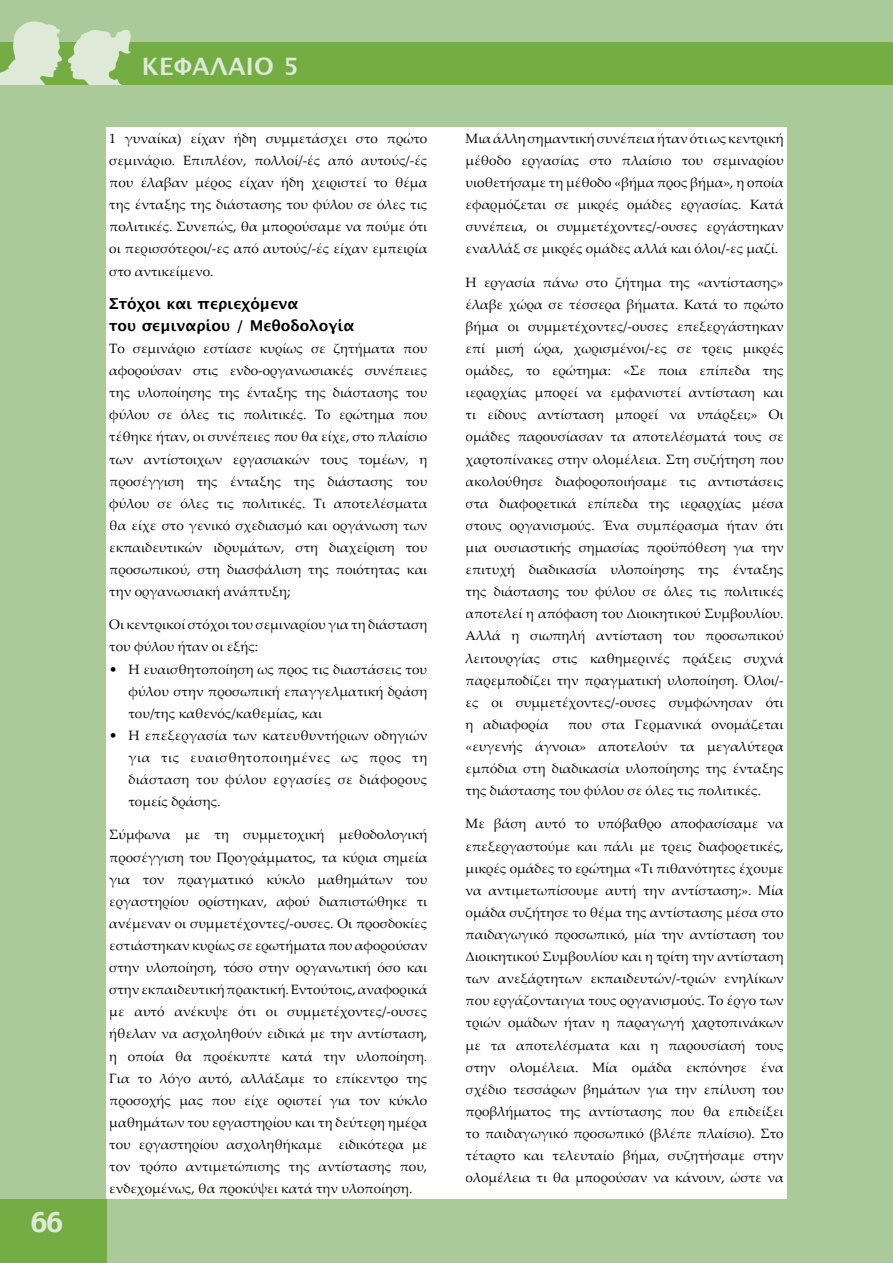
<style>
.page{position:relative;width:893px;height:1263px;background:#aaca99}
.page>*{position:absolute;margin:0;border:0;box-sizing:border-box;transform-origin:0 0}
.t1{font:27px "Charcoal";color:#dee9d7}
.t2{font:700 24px "Lucida Grande";letter-spacing:.01em;color:#dee9d7}
.t3{font:700 15px/22px "Lucida Grande";color:#000}
.t4{font:13.5px/22px "Palatino Linotype";color:#000;text-align:justify}
</style>
<div class="page">
<div style="left:0;top:43px;width:893px;height:42px;background:#73ad43"></div>
<div style="left:0;top:1199px;width:106px;height:64px;background:#73ad43"></div>
<svg style="left:0;top:21px;width:62px;height:64px"></svg>
<svg style="left:68px;top:29px;width:64px;height:56px"></svg>
<div style="left:106px;top:128px;width:681px;height:1070px;background:#fff"></div>
<h1 class="t1" style="left:31px;top:1204px;width:33px">66</h1>
<h2 class="t2" style="left:142px;top:53px;width:159px">ΚΕΦΑΛΑΙΟ 5</h2>
<p class="t4" style="left:109px;top:127px;width:320px">1 γυναίκα) είχαν ήδη συµµετάσχει στο πρώτο σεµινάριο. Επιπλέον, πολλοί/-ές από αυτούς/-ές που έλαβαν µέρος είχαν ήδη χειριστεί το θέµα της ένταξης της διάστασης του φύλου σε όλες τις πολιτικές. Συνεπώς, θα µπορούσαµε να πούµε ότι οι περισσότεροι/-ες από αυτούς/-ές είχαν εµπειρία στο αντικείµενο.</p>
<p class="t3" style="left:109px;top:292px;width:247px">Στόχοι και περιεχόμενα<br>του σεμιναρίου / Μεθοδολογία</p>
<p class="t4" style="left:109px;top:337px;width:320px">Το σεµινάριο εστίασε κυρίως σε ζητήµατα που αφορούσαν στις ενδο-οργανωσιακές συνέπειες της υλοποίησης της ένταξης της διάστασης του φύλου σε όλες τις πολιτικές. Το ερώτηµα που τέθηκε ήταν, οι συνέπειες που θα είχε, στο πλαίσιο των αντίστοιχων εργασιακών τους τοµέων, η προσέγγιση της ένταξης της διάστασης του φύλου σε όλες τις πολιτικές. Τι αποτελέσµατα θα είχε στο γενικό σχεδιασµό και οργάνωση των εκπαιδευτικών ιδρυµάτων, στη διαχείριση του προσωπικού, στη διασφάλιση της ποιότητας και την οργανωσιακή ανάπτυξη;</p>
<p class="t4" style="left:109px;top:613px;width:320px">Οι κεντρικοί στόχοι του σεµιναρίου για τη διάσταση του φύλου ήταν οι εξής:</p>
<p class="t4" style="left:128px;top:657px;width:300px;text-indent:-19px">• Η ευαισθητοποίηση ως προς τις διαστάσεις του φύλου στην προσωπική επαγγελµατική δράση του/της καθενός/καθεµίας, και</p>
<p class="t4" style="left:128px;top:724px;width:300px;text-indent:-19px">• Η επεξεργασία των κατευθυντήριων οδηγιών για τις ευαισθητοποιηµένες ως προς τη διάσταση του φύλου εργασίες σε διάφορους τοµείς δράσης.</p>
<p class="t4" style="left:109px;top:823px;width:320px">Σύµφωνα µε τη συµµετοχική µεθοδολογική προσέγγιση του Προγράµµατος, τα κύρια σηµεία για τον πραγµατικό κύκλο µαθηµάτων του εργαστηρίου ορίστηκαν, αφού διαπιστώθηκε τι ανέµεναν οι συµµετέχοντες/-ουσες. Οι προσδοκίες εστιάστηκαν κυρίως σε ερωτήµατα που αφορούσαν στην υλοποίηση, τόσο στην οργανωτική όσο και στην εκπαιδευτική πρακτική. Εντούτοις, αναφορικά µε αυτό ανέκυψε ότι οι συµµετέχοντες/-ουσες ήθελαν να ασχοληθούν ειδικά µε την αντίσταση, η οποία θα προέκυπτε κατά την υλοποίηση.<br>Για το λόγο αυτό, αλλάξαµε το επίκεντρο της προσοχής µας που είχε οριστεί για τον κύκλο µαθηµάτων του εργαστηρίου και τη δεύτερη ηµέρα του εργαστηρίου ασχοληθήκαµε ειδικότερα µε τον τρόπο αντιµετώπισης της αντίστασης που, ενδεχοµένως, θα προκύψει κατά την υλοποίηση.</p>
<p class="t4" style="left:466px;top:127px;width:320px">Μια άλλη σηµαντική συνέπεια ήταν ότι ως κεντρική µέθοδο εργασίας στο πλαίσιο του σεµιναρίου υιοθετήσαµε τη µέθοδο «βήµα προς βήµα», η οποία εφαρµόζεται σε µικρές οµάδες εργασίας. Κατά συνέπεια, οι συµµετέχοντες/-ουσες εργάστηκαν εναλλάξ σε µικρές οµάδες αλλά και όλοι/-ες µαζί.</p>
<p class="t4" style="left:466px;top:270px;width:320px">Η εργασία πάνω στο ζήτηµα της «αντίστασης» έλαβε χώρα σε τέσσερα βήµατα. Κατά το πρώτο βήµα οι συµµετέχοντες/-ουσες επεξεργάστηκαν επί µισή ώρα, χωρισµένοι/-ες σε τρεις µικρές οµάδες, το ερώτηµα: «Σε ποια επίπεδα της ιεραρχίας µπορεί να εµφανιστεί αντίσταση και τι είδους αντίσταση µπορεί να υπάρξει;» Οι οµάδες παρουσίασαν τα αποτελέσµατά τους σε χαρτοπίνακες στην ολοµέλεια. Στη συζήτηση που ακολούθησε διαφοροποιήσαµε τις αντιστάσεις στα διαφορετικά επίπεδα της ιεραρχίας µέσα στους οργανισµούς. Ένα συµπέρασµα ήταν ότι µια ουσιαστικής σηµασίας προϋπόθεση για την επιτυχή διαδικασία υλοποίησης της ένταξης της διάστασης του φύλου σε όλες τις πολιτικές αποτελεί η απόφαση του Διοικητικού Συµβουλίου.<br>Αλλά η σιωπηλή αντίσταση του προσωπικού λειτουργίας στις καθηµερινές πράξεις συχνά παρεµποδίζει την πραγµατική υλοποίηση. Όλοι/- ες οι συµµετέχοντες/-ουσες συµφώνησαν ότι η αδιαφορία</p>
<p class="t4" style="left:466px;top:713px;width:320px;text-indent:102px">που στα Γερµανικά ονοµάζεται «ευγενής άγνοια» αποτελούν τα µεγαλύτερα εµπόδια στη διαδικασία υλοποίησης της ένταξης της διάστασης του φύλου σε όλες τις πολιτικές.</p>
<p class="t4" style="left:466px;top:812px;width:320px">Με βάση αυτό το υπόβαθρο αποφασίσαµε να επεξεργαστούµε και πάλι µε τρεις διαφορετικές, µικρές οµάδες το ερώτηµα «Τι πιθανότητες έχουµε να αντιµετωπίσουµε αυτή την αντίσταση;». Μία οµάδα συζήτησε το θέµα της αντίστασης µέσα στο παιδαγωγικό προσωπικό, µία την αντίσταση του Διοικητικού Συµβουλίου και η τρίτη την αντίσταση των ανεξάρτητων εκπαιδευτών/-τριών ενηλίκων που εργάζονταιγια τους οργανισµούς. Το έργο των τριών οµάδων ήταν η παραγωγή χαρτοπινάκων µε τα αποτελέσµατα και η παρουσίασή τους στην ολοµέλεια. Μία οµάδα εκπόνησε ένα σχέδιο τεσσάρων βηµάτων για την επίλυση του προβλήµατος της αντίστασης που θα επιδείξει το παιδαγωγικό προσωπικό (βλέπε πλαίσιο). Στο τέταρτο και τελευταίο βήµα, συζητήσαµε στην ολοµέλεια τι θα µπορούσαν να κάνουν, ώστε να</p>
</div>
